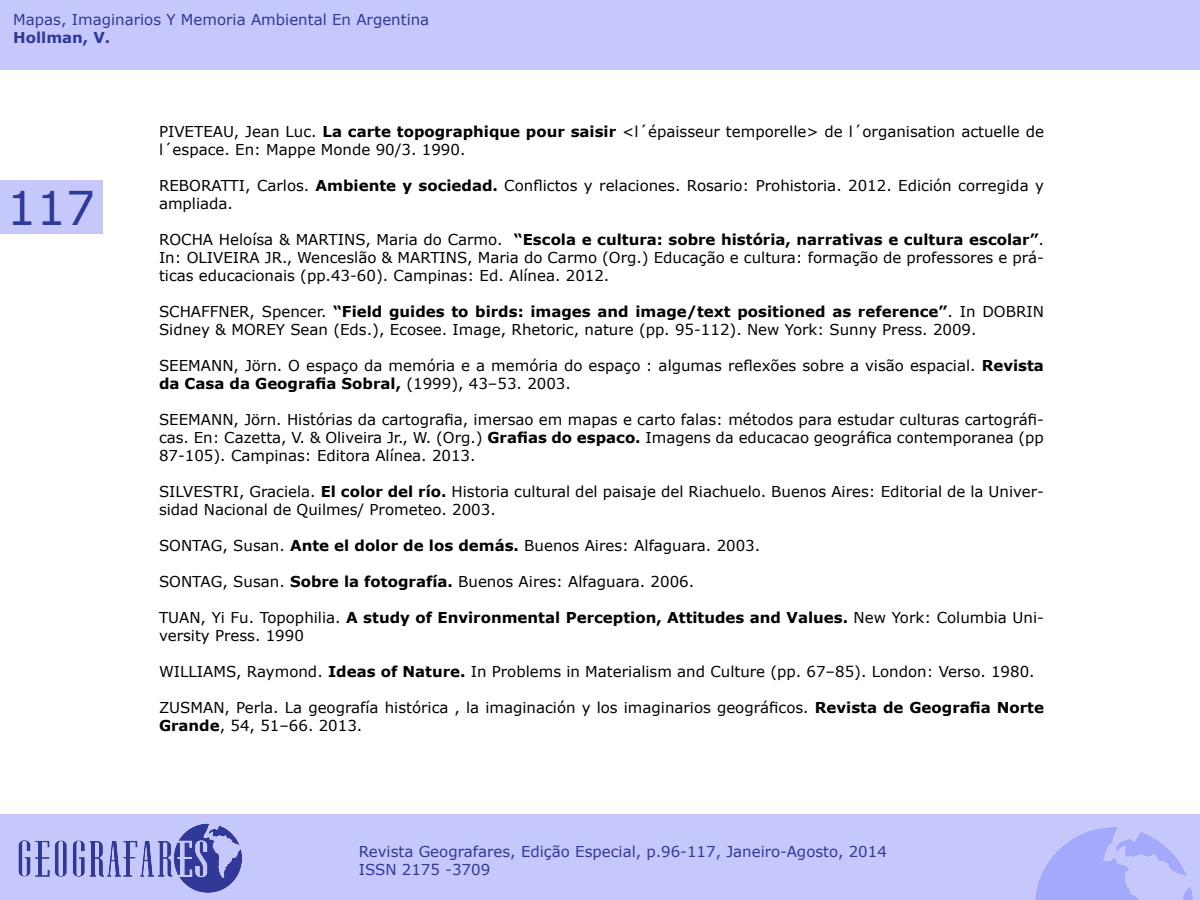
<style>
.page{position:relative;width:1200px;height:900px;background:#fff}
.page>*{position:absolute;margin:0;border:0;box-sizing:border-box;transform-origin:0 0}
.t1{font:46.5px "Verdana";color:#303898}
.t2{font:15px/18px "Verdana";color:#000}
.t3{font:15px/18px "Verdana";color:#303898}
.t4{font:700 15px "Verdana";color:#303898}
.s1{font-weight:700}
</style>
<div class="page">
<div style="left:0;top:180px;width:102px;height:54px;background:#c6c8fb"></div>
<div style="left:0;top:814px;width:1200px;height:86px;background:#c6c8fb"></div>
<img style="left:18px;top:823px;width:224px;height:70px">
<img style="left:1035px;top:827px;width:158px;height:73px">
<div style="left:0;top:0;width:1200px;height:69px;background:#c6c8fb"></div>
<p class="t3" style="left:13px;top:11px;width:418px">Mapas, Imaginarios Y Memoria Ambiental En Argentina</p>
<p class="t4" style="left:13px;top:27px;width:99px">Hollman, V.</p>
<h1 class="t1" style="left:7px;top:176px;width:90px">117</h1>
<p class="t2" style="left:159px;top:123px;width:887px">PIVETEAU, Jean Luc. <span class="s1">La carte topographique pour saisir</span> &lt;l´épaisseur temporelle&gt; de l´organisation actuelle de l´espace. En: Mappe Monde 90/3. 1990.</p>
<p class="t2" style="left:159px;top:177px;width:887px">REBORATTI, Carlos. <span class="s1">Ambiente y sociedad.</span> Conflictos y relaciones. Rosario: Prohistoria. 2012. Edición corregida y ampliada.</p>
<p class="t2" style="left:159px;top:231px;width:887px;text-align:justify">ROCHA Heloísa &amp; MARTINS, Maria do Carmo. <span class="s1">“Escola e cultura: sobre história, narrativas e cultura escolar”</span>.<br>In: OLIVEIRA JR., Wenceslão &amp; MARTINS, Maria do Carmo (Org.) Educação e cultura: formação de professores e prá&shy;ticas educacionais (pp.43-60). Campinas: Ed. Alínea. 2012.</p>
<p class="t2" style="left:159px;top:303px;width:887px">SCHAFFNER, Spencer. <span class="s1">“Field guides to birds: images and image/text positioned as reference”</span>. In DOBRIN<br>Sidney &amp; MOREY Sean (Eds.), Ecosee. Image, Rhetoric, nature (pp. 95-112). New York: Sunny Press. 2009.</p>
<p class="t2" style="left:159px;top:357px;width:887px">SEEMANN, Jörn. O espaço da memória e a memória do espaço : algumas reflexões sobre a visão espacial. <span class="s1">Revista da Casa da Geografia Sobral,</span> (1999), 43–53. 2003.</p>
<p class="t2" style="left:159px;top:411px;width:886px;text-align:justify">SEEMANN, Jörn. Histórias da cartografia, imersao em mapas e carto falas: métodos para estudar culturas cartográfi&shy;cas. En: Cazetta, V. &amp; Oliveira Jr., W. (Org.) <span class="s1">Grafias do espaco.</span> Imagens da educacao geográfica contemporanea (pp 87-105). Campinas: Editora Alínea. 2013.</p>
<p class="t2" style="left:159px;top:483px;width:886px">SILVESTRI, Graciela. <span class="s1">El color del río.</span> Historia cultural del paisaje del Riachuelo. Buenos Aires: Editorial de la Univer&shy;sidad Nacional de Quilmes/ Prometeo. 2003.</p>
<p class="t2" style="left:159px;top:537px;width:603px">SONTAG, Susan. <span class="s1">Ante el dolor de los demás.</span> Buenos Aires: Alfaguara. 2003.</p>
<p class="t2" style="left:159px;top:573px;width:537px">SONTAG, Susan. <span class="s1">Sobre la fotografía.</span> Buenos Aires: Alfaguara. 2006.</p>
<p class="t2" style="left:159px;top:609px;width:886px">TUAN, Yi Fu. Topophilia. <span class="s1">A study of Environmental Perception, Attitudes and Values.</span> New York: Columbia Uni&shy;versity Press. 1990</p>
<p class="t2" style="left:159px;top:663px;width:877px">WILLIAMS, Raymond. <span class="s1">Ideas of Nature.</span> In Problems in Materialism and Culture (pp. 67–85). London: Verso. 1980.</p>
<p class="t2" style="left:159px;top:699px;width:887px">ZUSMAN, Perla. La geografía histórica , la imaginación y los imaginarios geográficos. <span class="s1">Revista de Geografia Norte<br>Grande</span>, 54, 51–66. 2013.</p>
<p class="t3" style="left:359px;top:843px;width:530px">Revista Geografares, Edição Especial, p.96-117, Janeiro-Agosto, 2014<br>ISSN 2175 -3709</p>
</div>
